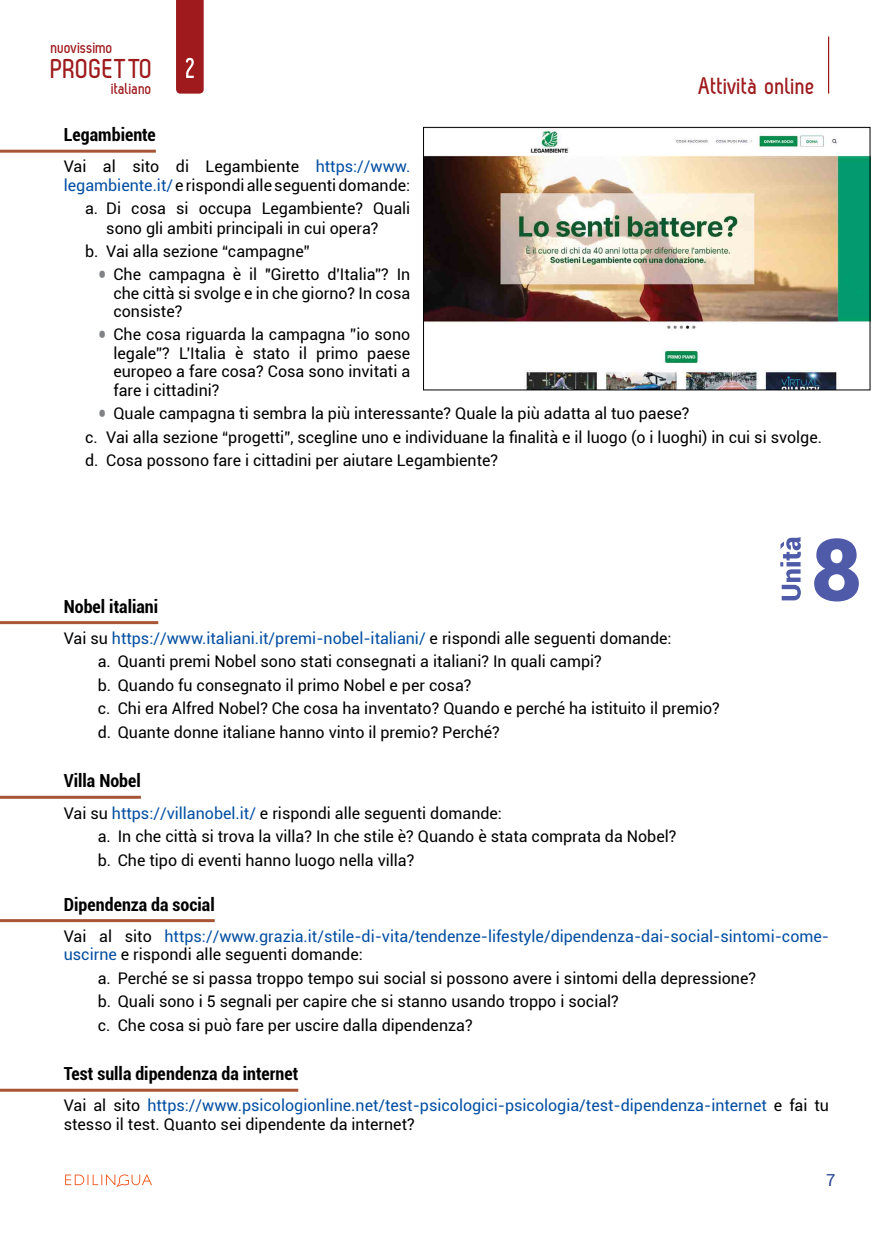
<style>
.page{position:relative;width:893px;height:1234px;background:#fff}
.page>*{position:absolute;margin:0;border:0;box-sizing:border-box;transform-origin:0 0}
.t1{font:900 86.4px "Roboto";color:#4f5ba9}
.t2{font:700 27.15px "Zag";letter-spacing:.02em;color:#9e1a1d}
.t3{font:700 24px "Zag";letter-spacing:.01em;color:#9e1a1d}
.t4{font:700 condensed 18px "Roboto";letter-spacing:.005em;color:#000}
.t5{font:700 16.5px "Zag";color:#9e1a1d}
.t6{font:16.5px "Roboto";color:#25408f}
.t7{font:700 16.35px "Zag";letter-spacing:.005em;color:#9e1a1d}
.t8{font:16.05px/23.5px "Roboto";color:#000}
.t9{font:16.05px/18.5px "Roboto";color:#034ea2}
.s1{color:#034ea2}
.s2{font-size:30.6px;color:#808285}
.s3{color:#000}
</style>
<div class="page">
<svg style="left:65px;top:1174px;width:87px;height:12px"></svg>
<hr style="left:0;top:150px;width:156px;height:3px;background:#a75534">
<hr style="left:0;top:621px;width:158px;height:3px;background:#a75534">
<hr style="left:0;top:795px;width:141px;height:3px;background:#a75534">
<hr style="left:0;top:918px;width:215px;height:3px;background:#a75534">
<hr style="left:0;top:1088px;width:298px;height:3px;background:#a75534">
<img style="left:425px;top:129px;width:443px;height:259px">
<div style="left:423px;top:127px;width:447px;height:263px;border:1px solid #000"></div>
<svg style="left:780px;top:537px;width:21px;height:63px"></svg>
<svg style="left:176px;top:0;width:28px;height:94px;background:#a22427"></svg>
<hr style="left:828px;top:36px;width:1px;height:58px;background:#9e1a1d">
<p class="t5" style="left:51px;top:38px;width:64px">nuovissimo</p>
<h2 class="t2" style="left:51px;top:53px;width:103px">Progetto</h2>
<p class="t7" style="left:112px;top:79px;width:42px">italiano</p>
<h3 class="t3" style="left:698px;top:72px;width:119px">Attività online</h3>
<p class="t4" style="left:64px;top:122px;width:94px">Legambiente</p>
<p class="t8" style="left:64px;top:157px;width:348px;line-height:18.5px">Vai al sito di Legambiente <span class="s1">https://www. legambiente.it/</span> e rispondi alle seguenti domande:</p>
<p class="t8" style="left:106px;top:198px;width:306px;line-height:19.2px;text-indent:-21px">a. Di cosa si occupa Legambiente? Quali sono gli ambiti principali in cui opera?</p>
<p class="t8" style="left:85px;top:239px;width:226px">b. Vai alla sezione “campagne”</p>
<p class="t8" style="left:113px;top:264px;width:298px;line-height:18.5px;text-align:justify;text-indent:-16px"><span class="s2">•</span> Che campagna è il "Giretto d'Italia''? In che città si svolge e in che giorno? In cosa consiste?</p>
<p class="t8" style="left:113px;top:324px;width:298px;line-height:18.5px;text-align:justify;text-indent:-16px"><span class="s2">•</span> Che cosa riguarda la campagna ''io sono legale''? L'Italia è stato il primo paese europeo a fare cosa? Cosa sono invitati a fare i cittadini?</p>
<p class="t8" style="left:85px;top:400px;width:738px;text-indent:13px"><span class="s2">•</span> Quale campagna ti sembra la più interessante? Quale la più adatta al tuo paese?<br>c. Vai alla sezione “progetti”, scegline uno e individuane la finalità e il luogo (o i luoghi) in cui si svolge. d. Cosa possono fare i cittadini per aiutare Legambiente?</p>
<h1 class="t1" style="left:811px;top:508px;width:52px">8</h1>
<p class="t4" style="left:64px;top:593px;width:96px">Nobel italiani</p>
<p class="t8" style="left:98px;top:625px;width:624px;text-indent:-34px">Vai su <span class="s1">https://www.italiani.it/premi-nobel-italiani/</span> e rispondi alle seguenti domande:<br>a. Quanti premi Nobel sono stati consegnati a italiani? In quali campi?<br>b. Quando fu consegnato il primo Nobel e per cosa?<br>c. Chi era Alfred Nobel? Che cosa ha inventato? Quando e perché ha istituito il premio? d. Quante donne italiane hanno vinto il premio? Perché?</p>
<p class="t4" style="left:64px;top:768px;width:79px">Villa Nobel</p>
<p class="t8" style="left:98px;top:800px;width:580px;text-indent:-34px">Vai su <span class="s1">https://villanobel.it/</span> e rispondi alle seguenti domande:<br>a. In che città si trova la villa? In che stile è? Quando è stata comprata da Nobel? b. Che tipo di eventi hanno luogo nella villa?</p>
<p class="t4" style="left:64px;top:891px;width:152px">Dipendenza da social</p>
<p class="t9" style="left:64px;top:926px;width:767px"><span class="s3">Vai al sito</span> https://www.grazia.it/stile-di-vita/tendenze-lifestyle/dipendenza-dai-social-sintomi-come&shy;uscirne <span class="s3">e rispondi alle seguenti domande:</span></p>
<p class="t8" style="left:98px;top:965px;width:660px">a. Perché se si passa troppo tempo sui social si possono avere i sintomi della depressione? b. Quali sono i 5 segnali per capire che si stanno usando troppo i social?<br>c. Che cosa si può fare per uscire dalla dipendenza?</p>
<p class="t4" style="left:64px;top:1060px;width:236px">Test sulla dipendenza da internet</p>
<p class="t9" style="left:64px;top:1095px;width:767px"><span class="s3">Vai al sito</span> https://www.psicologionline.net/test-psicologici-psicologia/test-dipendenza-internet <span class="s3">e fai tu stesso il test. Quanto sei dipendente da internet?</span></p>
<p class="t6" style="left:826px;top:1168px;width:11px">7</p>
</div>
